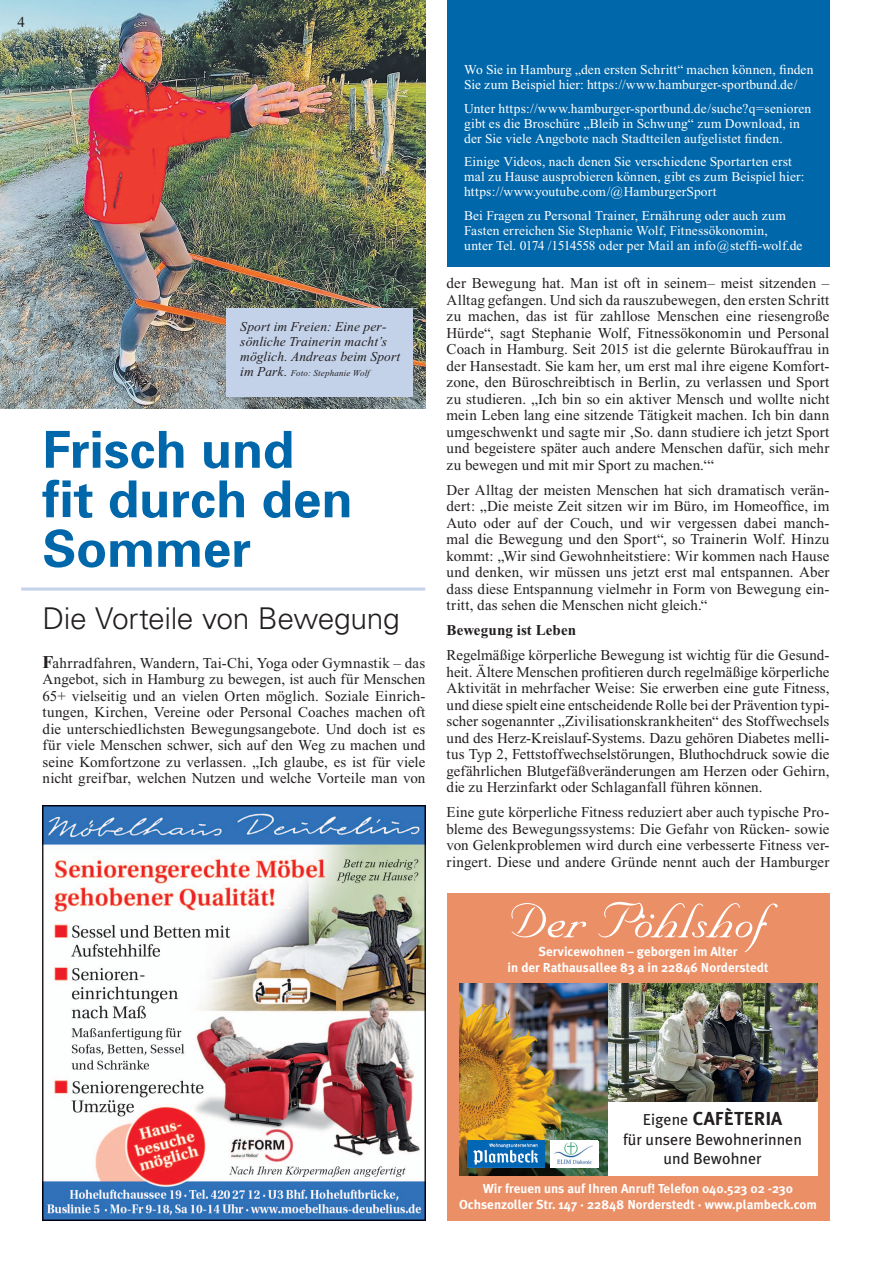
<style>
.page{position:relative;width:872px;height:1263px;background:#fff}
.page>*{position:absolute;margin:0;border:0;box-sizing:border-box;transform-origin:0 0}
.t1{font:57.75px "Nuptial Script";color:#fff}
.t2{font:700 51px/49.5px "Univers";color:#0067aa}
.t3{font:300 30px "Univers";letter-spacing:-.015em;color:#231f20}
.t4{font:700 18.75px "Meta Plus";color:#231f20}
.t5{font:15.9px/18.8px "Meta Plus";color:#231f20;text-align:center}
.t6{font:15px/16.5px "Times New Roman";letter-spacing:.005em;color:#231f20;text-align:justify}
.t7{font:700 15px "Times New Roman";letter-spacing:.005em;color:#231f20}
.t8{font:13.5px/15px "Times New Roman";letter-spacing:.01em;color:#fff}
.t9{font:italic 13.5px/15px "Times New Roman";letter-spacing:.01em;color:#231f20}
.t10{font:700 13.05px/15.9px "Meta Plus";color:#fff;text-align:center}
.t11{font:italic 9px "Times New Roman";letter-spacing:.015em;color:#231f20}
.s1{font-size:13.5px}
.s2{font-weight:700;font-size:18px}
.s3{font-weight:400;font-size:15.9px}
</style>
<div class="page">
<div style="left:446px;top:0;width:383px;height:267px;background:#0067aa"></div>
<div style="left:446px;top:893px;width:383px;height:327px;background:#eb8f66"></div>
<img style="left:459px;top:983px;width:149px;height:192px">
<div style="left:608px;top:1098px;width:209px;height:77px;background:#fff"></div>
<img style="left:608px;top:983px;width:209px;height:119px">
<img style="left:467px;top:1140px;width:77px;height:27px">
<div style="left:550px;top:1140px;width:48px;height:27px;background:#fff"></div>
<img style="left:554px;top:1142px;width:39px;height:22px">
<img style="left:0;top:0;width:425px;height:409px">
<div style="left:226px;top:308px;width:186px;height:88px;background:#c3d2e9"></div>
<hr style="left:21px;top:587px;width:404px;height:3px;background:#c3d2e9">
<img style="left:42px;top:805px;width:383px;height:416px">
<p class="t6" style="left:17px;top:14px;width:9px">4</p>
<p class="t9" style="left:240px;top:319px;width:161px">Sport im Freien: Eine per&shy;sönliche Trainerin macht’s möglich. Andreas beim Sport</p>
<p class="t11" style="left:240px;top:368px;width:131px"><span class="s1">im Park.</span> Foto: Stephanie Wolf</p>
<h2 class="t2" style="left:42px;top:423px;width:312px">Frisch und fit durch den<br>Sommer</h2>
<h3 class="t3" style="left:42px;top:600px;width:359px">Die Vorteile von Bewegung</h3>
<p class="t6" style="left:43px;top:654px;width:384px"><span class="s2">F</span>ahrradfahren, Wandern, Tai-Chi, Yoga oder Gymnastik – das Angebot, sich in Hamburg zu bewegen, ist auch für Menschen 65+ vielseitig und an vielen Orten möglich. Soziale Einrich&shy;tungen, Kirchen, Vereine oder Personal Coaches machen oft die unterschiedlichsten Bewegungsangebote. Und doch ist es für viele Menschen schwer, sich auf den Weg zu machen und seine Komfortzone zu verlassen. „Ich glaube, es ist für viele nicht greifbar, welchen Nutzen und welche Vorteile man von</p>
<p class="t8" style="left:464px;top:62px;width:351px">Wo Sie in Hamburg „den ersten Schritt“ machen können, finden<br>Sie zum Beispiel hier: https://www.hamburger-sportbund.de/</p>
<p class="t8" style="left:464px;top:101px;width:349px">Unter https://www.hamburger-sportbund.de/suche?q=senioren gibt es die Broschüre „Bleib in Schwung“ zum Download, in der Sie viele Angebote nach Stadtteilen aufgelistet finden.</p>
<p class="t8" style="left:464px;top:154px;width:342px">Einige Videos, nach denen Sie verschiedene Sportarten erst mal zu Hause ausprobieren können, gibt es zum Beispiel hier: https://www.youtube.com/@HamburgerSport</p>
<p class="t8" style="left:464px;top:208px;width:340px">Bei Fragen zu Personal Trainer, Ernährung oder auch zum<br>Fasten erreichen Sie Stephanie Wolf, Fitnessökonomin,<br>unter Tel. 0174 /1514558 oder per Mail an info@steffi-wolf.de</p>
<p class="t6" style="left:446px;top:275px;width:384px">der Bewegung hat. Man ist oft in seinem– meist sitzenden – Alltag gefangen. Und sich da rauszubewegen, den ersten Schritt zu machen, das ist für zahllose Menschen eine riesengroße Hürde“, sagt Stephanie Wolf, Fitnessökonomin und Personal Coach in Hamburg. Seit 2015 ist die gelernte Bürokauffrau in der Hansestadt. Sie kam her, um erst mal ihre eigene Komfort&shy;zone, den Büroschreibtisch in Berlin, zu verlassen und Sport zu studieren. „Ich bin so ein aktiver Mensch und wollte nicht mein Leben lang eine sitzende Tätigkeit machen. Ich bin dann umgeschwenkt und sagte mir ‚So. dann studiere ich jetzt Sport und begeistere später auch andere Menschen dafür, sich mehr zu bewegen und mit mir Sport zu machen.‘“</p>
<p class="t6" style="left:446px;top:481px;width:384px">Der Alltag der meisten Menschen hat sich dramatisch verän&shy;dert: „Die meiste Zeit sitzen wir im Büro, im Homeoffice, im Auto oder auf der Couch, und wir vergessen dabei manch&shy;mal die Bewegung und den Sport“, so Trainerin Wolf. Hinzu kommt: „Wir sind Gewohnheitstiere: Wir kommen nach Hause und denken, wir müssen uns jetzt erst mal entspannen. Aber dass diese Entspannung vielmehr in Form von Bewegung ein&shy;tritt, das sehen die Menschen nicht gleich.“</p>
<p class="t7" style="left:446px;top:622px;width:131px">Bewegung ist Leben</p>
<p class="t6" style="left:446px;top:647px;width:384px">Regelmäßige körperliche Bewegung ist wichtig für die Gesund&shy;heit. Ältere Menschen profitieren durch regelmäßige körperliche Aktivität in mehrfacher Weise: Sie erwerben eine gute Fitness, und diese spielt eine entscheidende Rolle bei der Prävention typi&shy;scher sogenannter „Zivilisationskrankheiten“ des Stoffwechsels und des Herz-Kreislauf-Systems. Dazu gehören Diabetes melli&shy;tus Typ 2, Fettstoffwechselstörungen, Bluthochdruck sowie die gefährlichen Blutgefäßveränderungen am Herzen oder Gehirn, die zu Herzinfarkt oder Schlaganfall führen können.</p>
<p class="t6" style="left:446px;top:804px;width:384px">Eine gute körperliche Fitness reduziert aber auch typische Pro&shy;bleme des Bewegungssystems: Die Gefahr von Rücken- sowie von Gelenkproblemen wird durch eine verbesserte Fitness ver&shy;ringert. Diese und andere Gründe nennt auch der Hamburger</p>
<h1 class="t1" style="left:508px;top:889px;width:281px">DerPöhlshof</h1>
<p class="t10" style="left:507px;top:943px;width:262px">Servicewohnen – geborgen im Alter<br>in der Rathausallee 83 a in 22846 Norderstedt</p>
<p class="t4" style="left:642px;top:1108px;width:141px"><span class="s3">Eigene</span> CAFÈTERIA</p>
<p class="t5" style="left:623px;top:1130px;width:180px">für unsere Bewohnerinnen und Bewohner</p>
<p class="t10" style="left:459px;top:1180px;width:359px">Wir freuen uns auf Ihren Anruf! Telefon 040.523 02 -230<br>Ochsenzoller Str. 147 · 22848 Norderstedt · www.plambeck.com</p>
</div>
